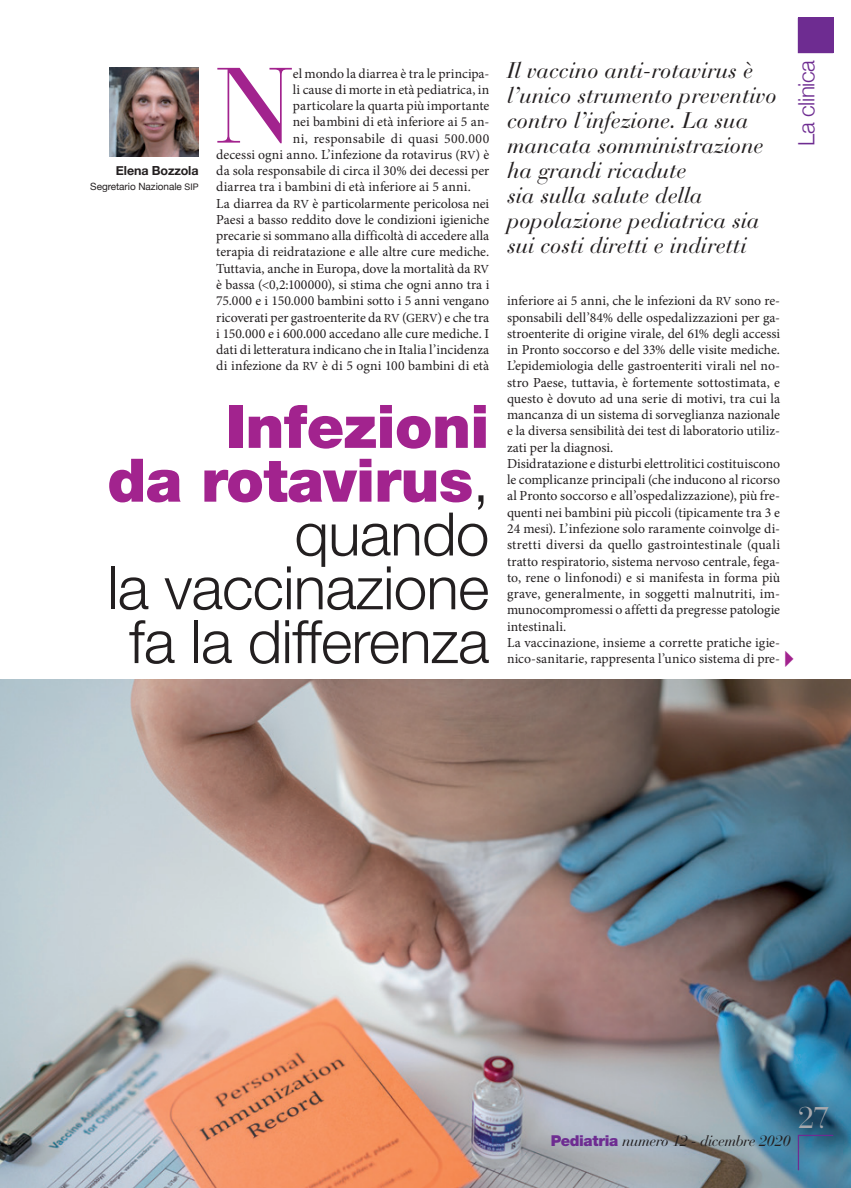
<style>
.page{position:relative;width:851px;height:1188px;background:#fff}
.page>*{position:absolute;margin:0;border:0;box-sizing:border-box;transform-origin:0 0}
.t1{font:106.12px "Bauer Bodoni";color:#a2238e}
.t2{font:300 60px/53.8px "Helvetica Neue";letter-spacing:-.01em;color:#231f20;text-align:right}
.t3{font:30px "Bauer Bodoni";color:#a8a9ad}
.t4{font:italic 22.5px/25px "Bauer Bodoni";letter-spacing:-.005em;color:#231f20}
.t5{font:300 22.5px "Helvetica Neue";letter-spacing:-.025em;color:#6e2c91}
.t6{font:italic 15px "Bauer Bodoni";letter-spacing:-.03em;color:#231f20}
.t7{font:13.75px/16.2px "Minion Pro";color:#231f20}
.t8{font:13.75px "Minion Pro";letter-spacing:.02em;color:#231f20}
.t9{font:700 12.5px "Helvetica Neue";letter-spacing:-.01em;color:#231f20}
.t10{font:10px "Helvetica Neue";letter-spacing:-.005em;color:#231f20}
.s1{font-size:9px}
.s2{font-size:12.38px}
.s3{font-weight:900;color:#a2238e}
.s4{font-family:"Helvetica Neue";font-weight:900;font-style:normal;color:#6e2c91}
</style>
<div class="page">
<img style="left:0;top:679px;width:850px;height:508px">
<img style="left:110px;top:67px;width:88px;height:89px">
<svg style="left:797px;top:1133px;width:37px;height:38px"></svg>
<svg style="left:798px;top:17px;width:36px;height:37px"></svg>
<div style="left:797px;top:18px;width:36px;height:35px;background:#6e2c91"></div>
<p class="t9" style="left:116px;top:161px;width:84px">Elena Bozzola</p>
<p class="t10" style="left:90px;top:179px;width:110px">Segretario Nazionale <span class="s1">SIP</span></p>
<h1 class="t1" style="left:216px;top:43px;width:78px">N</h1>
<p class="t7" style="left:293px;top:65px;width:198px">el mondo la diarrea è tra le principa-</p>
<p class="t7" style="left:293px;top:81px;width:198px">li cause di morte in età pediatrica, in</p>
<p class="t7" style="left:293px;top:98px;width:198px">particolare la quarta più importante</p>
<p class="t7" style="left:293px;top:114px;width:198px">nei bambini di età inferiore ai 5 an-</p>
<p class="t8" style="left:293px;top:129px;width:198px">ni, responsabile di quasi 500.000</p>
<p class="t7" style="left:216px;top:146px;width:274px">decessi ogni anno. L’infezione da rotavirus (<span class="s2">RV</span>) è</p>
<p class="t7" style="left:216px;top:163px;width:274px">da sola responsabile di circa il 30% dei decessi per</p>
<p class="t7" style="left:216px;top:179px;width:256px">diarrea tra i bambini di età inferiore ai 5 anni.</p>
<p class="t7" style="left:216px;top:195px;width:274px">La diarrea da <span class="s2">RV</span> è particolarmente pericolosa nei</p>
<p class="t7" style="left:216px;top:211px;width:274px">Paesi a basso reddito dove le condizioni igieniche</p>
<p class="t7" style="left:216px;top:228px;width:274px">precarie si sommano alla difficoltà di accedere alla</p>
<p class="t7" style="left:216px;top:244px;width:274px">terapia di reidratazione e alle altre cure mediche.</p>
<p class="t7" style="left:216px;top:260px;width:274px">Tuttavia, anche in Europa, dove la mortalità da <span class="s2">RV</span></p>
<p class="t7" style="left:216px;top:276px;width:274px">è bassa (&lt;0,2:100000), si stima che ogni anno tra i</p>
<p class="t7" style="left:216px;top:293px;width:274px">75.000 e i 150.000 bambini sotto i 5 anni vengano</p>
<p class="t7" style="left:216px;top:309px;width:274px">ricoverati per gastroenterite da <span class="s2">RV</span> (<span class="s2">GERV</span>) e che tra</p>
<p class="t7" style="left:216px;top:325px;width:274px">i 150.000 e i 600.000 accedano alle cure mediche. I</p>
<p class="t7" style="left:216px;top:341px;width:274px">dati di letteratura indicano che in Italia l’incidenza</p>
<p class="t7" style="left:216px;top:358px;width:274px">di infezione da <span class="s2">RV</span> è di 5 ogni 100 bambini di età</p>
<h2 class="t2" style="left:107px;top:395px;width:383px"><span class="s3">Infezioni<br>da rotavirus</span>, quando<br>la vaccinazione fa la differenza</h2>
<h3 class="t4" style="left:507px;top:58px;width:271px">Il vaccino anti-rotavirus è l’unico strumento preventivo contro l’infezione. La sua mancata somministrazione ha grandi ricadute<br>sia sulla salute della popolazione pediatrica sia sui costi diretti e indiretti</h3>
<p class="t7" style="left:507px;top:293px;width:274px">inferiore ai 5 anni, che le infezioni da <span class="s2">RV</span> sono re&shy;sponsabili dell’84% delle ospedalizzazioni per ga&shy;stroenterite di origine virale, del 61% degli accessi in Pronto soccorso e del 33% delle visite mediche.<br>L’epidemiologia delle gastroenteriti virali nel no&shy;stro Paese, tuttavia, è fortemente sottostimata, e questo è dovuto ad una serie di motivi, tra cui la mancanza di un sistema di sorveglianza nazionale e la diversa sensibilità dei test di laboratorio utiliz&shy;zati per la diagnosi.<br>Disidratazione e disturbi elettrolitici costituiscono le complicanze principali (che inducono al ricorso al Pronto soccorso e all’ospedalizzazione), più fre&shy;quenti nei bambini più piccoli (tipicamente tra 3 e 24 mesi). L’infezione solo raramente coinvolge di&shy;stretti diversi da quello gastrointestinale (quali tratto respiratorio, sistema nervoso centrale, fega&shy;to, rene o linfonodi) e si manifesta in forma più grave, generalmente, in soggetti malnutriti, im&shy;munocompromessi o affetti da pregresse patologie intestinali.<br>La vaccinazione, insieme a corrette pratiche igie&shy;nico-sanitarie, rappresenta l’unico sistema di pre-</p>
<h3 class="t5" style="left:788px;top:146px;width:87px;rotate:-90deg">La clinica</h3>
<p class="t6" style="left:550px;top:1130px;width:241px"><span class="s4">Pediatria</span> numero 12 - dicembre 2020</p>
<h3 class="t3" style="left:797px;top:1099px;width:33px">27</h3>
</div>
